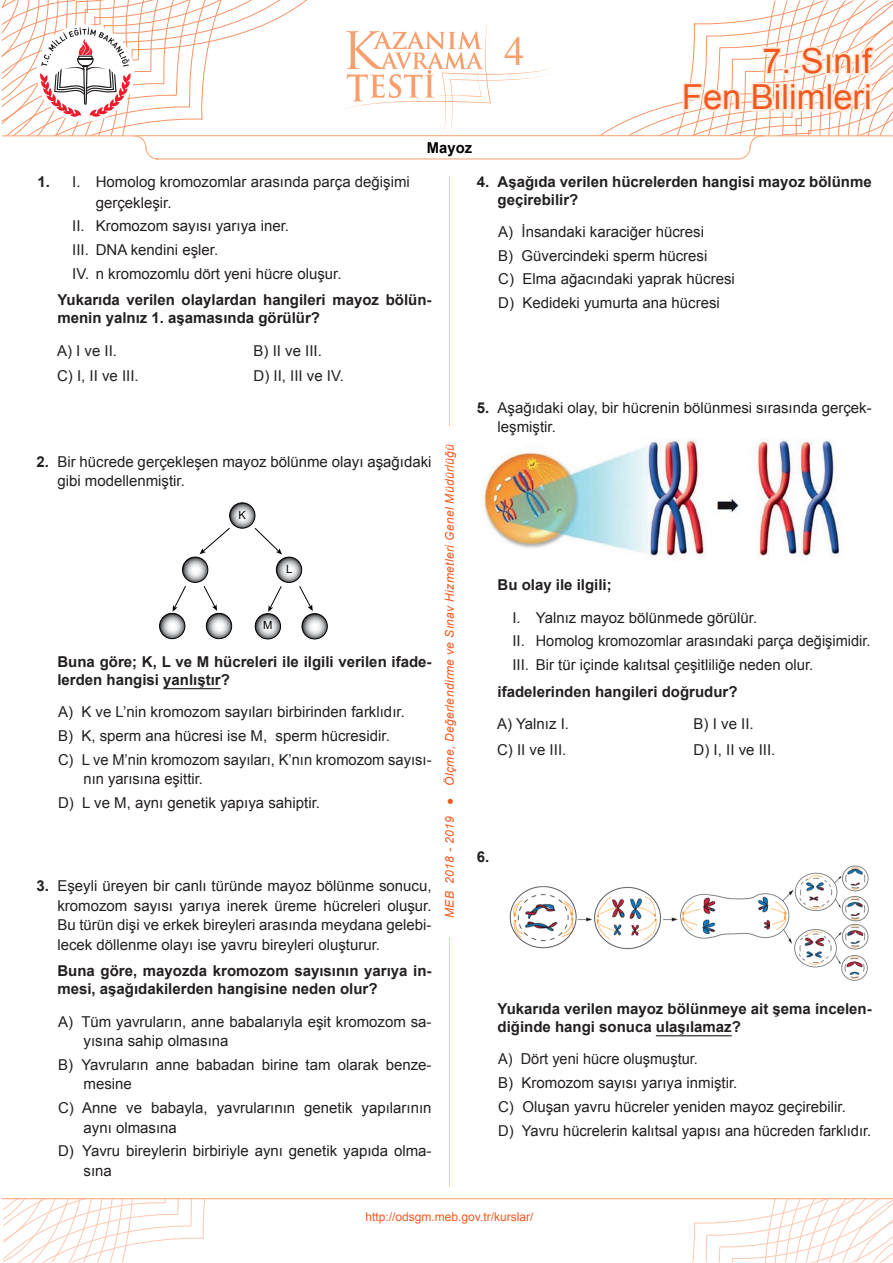
<style>
.page{position:relative;width:893px;height:1263px;background:#fff}
.page>*{position:absolute;margin:0;border:0;box-sizing:border-box;transform-origin:0 0}
.t1{font:40.5px "Times New Roman";color:#f89f6d}
.t2{font:34.5px/36px "Arial";color:#f15921;text-align:right}
.t3{font:15px/23.7px "Arial";color:#231f20}
.t4{font:700 15px/18px "Arial";color:#231f20}
.t5{font:700 15px "Arial";color:#000}
.t6{font:italic 12px "Arial";letter-spacing:.03em;color:#f15921}
.t7{font:12px "Arial";color:#f15921}
.t8{font:11.25px "Arial";color:#000001}
.s1{font-weight:700}
</style>
<div class="page">
<svg style="left:551px;top:1199px;width:342px;height:63px"></svg>
<svg style="left:3px;top:1199px;width:344px;height:63px"></svg>
<hr style="left:2px;top:1198px;width:891px;height:1px;background:#f89f6d">
<hr style="left:449px;top:176px;width:1px;height:1010px;background:#fcc7a6">
<div style="left:440px;top:426px;width:19px;height:510px;background:#fff"></div>
<svg style="left:2px;top:0;width:891px;height:159px"></svg>
<div style="left:864px;top:83px;width:7px;height:7px;border:4px solid #feecdf"></div>
<div style="left:864px;top:89px;width:7px;height:23px;border:4px solid #feecdf"></div>
<hr style="left:163px;top:688px;width:58px;height:1px;background:#231f20">
<svg style="left:230px;top:503px;width:25px;height:25px"></svg>
<div style="left:229px;top:502px;width:26px;height:27px;border:1px solid #000001;border-radius:50%"></div>
<svg style="left:160px;top:613px;width:25px;height:26px"></svg>
<div style="left:159px;top:613px;width:26px;height:26px;border:1px solid #000001;border-radius:50%"></div>
<svg style="left:206px;top:613px;width:26px;height:26px"></svg>
<div style="left:206px;top:613px;width:26px;height:26px;border:1px solid #000001;border-radius:50%"></div>
<svg style="left:200px;top:527px;width:30px;height:27px"></svg>
<svg style="left:173px;top:586px;width:13px;height:26px"></svg>
<svg style="left:276px;top:557px;width:26px;height:25px"></svg>
<div style="left:276px;top:557px;width:26px;height:26px;border:1px solid #000001;border-radius:50%"></div>
<svg style="left:183px;top:557px;width:25px;height:25px"></svg>
<div style="left:182px;top:557px;width:26px;height:26px;border:1px solid #000001;border-radius:50%"></div>
<svg style="left:254px;top:528px;width:28px;height:26px"></svg>
<svg style="left:203px;top:586px;width:14px;height:25px"></svg>
<svg style="left:255px;top:614px;width:26px;height:25px"></svg>
<div style="left:255px;top:613px;width:26px;height:26px;border:1px solid #000001;border-radius:50%"></div>
<svg style="left:302px;top:614px;width:25px;height:25px"></svg>
<div style="left:302px;top:613px;width:26px;height:26px;border:1px solid #000001;border-radius:50%"></div>
<svg style="left:268px;top:586px;width:14px;height:26px"></svg>
<svg style="left:299px;top:586px;width:14px;height:25px"></svg>
<hr style="left:656px;top:1035px;width:76px;height:1px;background:#231f20">
<img style="left:483px;top:439px;width:356px;height:118px">
<img style="left:509px;top:865px;width:360px;height:116px">
<p class="t5" style="left:427px;top:138px;width:47px">Mayoz</p>
<h1 class="t1" style="left:504px;top:24px;width:22px">4</h1>
<h2 class="t2" style="left:682px;top:44px;width:191px">7. Sınıf<br>Fen Bilimleri</h2>
<p class="t3" style="left:96px;top:171px;width:316px;line-height:21px;text-indent:-58px"><span class="s1">1.</span> I. Homolog kromozomlar arasında parça değişimi gerçekleşir.</p>
<p class="t3" style="left:72px;top:214px;width:271px">II. Kromozom sayısı yarıya iner.<br>III. DNA kendini eşler.<br>IV. n kromozomlu dört yeni hücre oluşur.</p>
<p class="t4" style="left:57px;top:291px;width:376px">Yukarıda verilen olaylardan hangileri mayoz bölün&shy;menin yalnız 1. aşamasında görülür?</p>
<p class="t3" style="left:57px;top:339px;width:62px">A) I ve II.</p>
<p class="t3" style="left:254px;top:339px;width:70px">B) II ve III.</p>
<p class="t3" style="left:57px;top:364px;width:83px">C) I, II ve III.</p>
<p class="t3" style="left:254px;top:364px;width:92px">D) II, III ve IV.</p>
<p class="t3" style="left:57px;top:452px;width:376px;line-height:19.5px;text-indent:-21px"><span class="s1">2.</span> Bir hücrede gerçekleşen mayoz bölünme olayı aşağıdaki gibi modellenmiştir.</p>
<p class="t8" style="left:239px;top:507px;width:9px">K</p>
<p class="t8" style="left:286px;top:561px;width:8px">L</p>
<p class="t8" style="left:263px;top:618px;width:11px">M</p>
<p class="t4" style="left:57px;top:653px;width:376px">Buna göre; K, L ve M hücreleri ile ilgili verilen ifade&shy;lerden hangisi yanlıştır?</p>
<p class="t3" style="left:58px;top:700px;width:375px">A) K ve L’nin kromozom sayıları birbirinden farklıdır.<br>B) K, sperm ana hücresi ise M, sperm hücresidir.<br>C) L ve M’nin kromozom sayıları, K’nın kromozom sayısı-</p>
<p class="t3" style="left:58px;top:767px;width:264px;text-indent:26px">nın yarısına eşittir.<br>D) L ve M, aynı genetik yapıya sahiptir.</p>
<p class="t3" style="left:57px;top:876px;width:376px;line-height:19.5px;text-align:justify;text-indent:-21px"><span class="s1">3.</span> Eşeyli üreyen bir canlı türünde mayoz bölünme sonucu, kromozom sayısı yarıya inerek üreme hücreleri oluşur.<br>Bu türün dişi ve erkek bireyleri arasında meydana gelebi&shy;lecek döllenme olayı ise yavru bireyleri oluşturur.</p>
<p class="t4" style="left:57px;top:962px;width:376px">Buna göre, mayozda kromozom sayısının yarıya in&shy;mesi, aşağıdakilerden hangisine neden olur?</p>
<p class="t3" style="left:84px;top:1012px;width:350px;line-height:19.5px;text-indent:-26px">A) Tüm yavruların, anne babalarıyla eşit kromozom sa&shy;yısına sahip olmasına</p>
<p class="t3" style="left:84px;top:1055px;width:350px;line-height:19.5px;text-indent:-26px">B) Yavruların anne babadan birine tam olarak benze&shy;mesine</p>
<p class="t3" style="left:84px;top:1098px;width:350px;line-height:19.5px;text-indent:-26px">C) Anne ve babayla, yavrularının genetik yapılarının aynı olmasına</p>
<p class="t3" style="left:84px;top:1141px;width:350px;line-height:19.5px;text-indent:-26px">D) Yavru bireylerin birbiriyle aynı genetik yapıda olma&shy;sına</p>
<p class="t6" style="left:442px;top:918px;width:476px;rotate:-90deg">MEB 2018 - 2019 ● Ölçme, Değerlendirme ve Sınav Hizmetleri Genel Müdürlüğü</p>
<p class="t4" style="left:497px;top:173px;width:376px;text-indent:-21px">4. Aşağıda verilen hücrelerden hangisi mayoz bölünme geçirebilir?</p>
<p class="t3" style="left:498px;top:220px;width:238px">A) İnsandaki karaciğer hücresi<br>B) Güvercindeki sperm hücresi<br>C) Elma ağacındaki yaprak hücresi<br>D) Kedideki yumurta ana hücresi</p>
<p class="t3" style="left:498px;top:398px;width:376px;line-height:19.5px;text-indent:-21px"><span class="s1">5.</span> Aşağıdaki olay, bir hücrenin bölünmesi sırasında gerçek&shy;leşmiştir.</p>
<p class="t4" style="left:497px;top:577px;width:116px">Bu olay ile ilgili;</p>
<p class="t3" style="left:512px;top:606px;width:360px">I. Yalnız mayoz bölünmede görülür.<br>II. Homolog kromozomlar arasındaki parça değişimidir.<br>III. Bir tür içinde kalıtsal çeşitliliğe neden olur.</p>
<p class="t4" style="left:497px;top:683px;width:242px">ifadelerinden hangileri doğrudur?</p>
<p class="t3" style="left:497px;top:712px;width:73px">A) Yalnız I.</p>
<p class="t3" style="left:694px;top:712px;width:62px">B) I ve II.</p>
<p class="t3" style="left:497px;top:738px;width:71px">C) II ve III.</p>
<p class="t3" style="left:694px;top:738px;width:83px">D) I, II ve III.</p>
<p class="t4" style="left:477px;top:848px;width:14px">6.</p>
<p class="t4" style="left:497px;top:1000px;width:376px">Yukarıda verilen mayoz bölünmeye ait şema incelen&shy;diğinde hangi sonuca ulaşılamaz?</p>
<p class="t3" style="left:498px;top:1047px;width:375px">A) Dört yeni hücre oluşmuştur.<br>B) Kromozom sayısı yarıya inmiştir.<br>C) Oluşan yavru hücreler yeniden mayoz geçirebilir.<br>D) Yavru hücrelerin kalıtsal yapısı ana hücreden farklıdır.</p>
<p class="t7" style="left:366px;top:1208px;width:169px">http://odsgm.meb.gov.tr/kurslar/</p>
</div>
